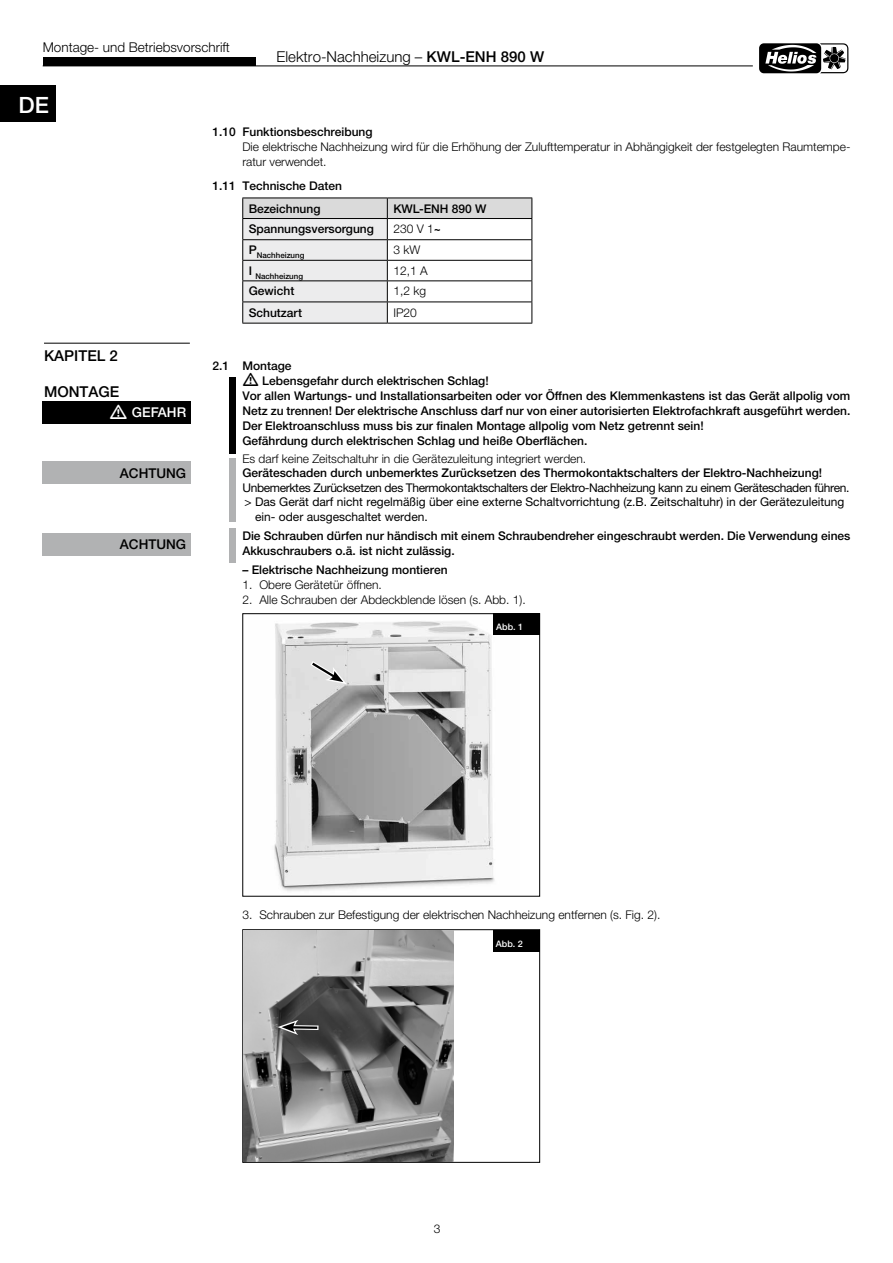
<style>
.page{position:relative;width:893px;height:1263px;background:#fff}
.page>*{position:absolute;margin:0;border:0;box-sizing:border-box;transform-origin:0 0}
.t1{font:500 22.5px "Helvetica Neue LTW1 G";color:#fff}
.t2{font:300 15px "Helvetica Neue LTW1 G";color:#000}
.t3{font:500 15px "Helvetica Neue LTW1 G";color:#000}
.t4{font:300 13.5px "Helvetica Neue LTW1 G";color:#000}
.t5{font:500 13.5px "Helvetica Neue LTW1 G";color:#000}
.t6{font:500 13.5px "Helvetica Neue LTW1 G";color:#fff}
.t7{font:500 12px/15px "Helvetica Neue LTW1 G";color:#000}
.t8{font:300 12px/15px "Helvetica Neue LTW1 G";color:#000}
.t9{font:12px "Helvetica Neue LTW1 G";color:#000}
.t10{font:12px "Helvetica Neue LTW1 G";letter-spacing:-.03em;color:#000}
.t11{font:500 9px "Helvetica Neue LTW1 G";color:#fff}
.t12{font:500 7.95px "Helvetica Neue LTW1 G";color:#000}
.s1{font-weight:500}
</style>
<div class="page">
<hr style="left:43px;top:66px;width:710px;height:1px;background:#000">
<div style="left:43px;top:57px;width:212px;height:9px;background:#000"></div>
<svg style="left:759px;top:43px;width:90px;height:31px"></svg>
<div style="left:759px;top:43px;width:62px;height:30px;background:#000;border-radius:5px"></div>
<svg style="left:765px;top:43px;width:83px;height:30px"></svg>
<svg style="left:242px;top:198px;width:290px;height:125px"></svg>
<hr style="left:242px;top:323px;width:145px;height:1px;background:#000">
<hr style="left:387px;top:323px;width:145px;height:1px;background:#000">
<hr style="left:44px;top:343px;width:146px;height:1px;background:#000">
<div style="left:43px;top:401px;width:148px;height:22px;background:#000"></div>
<div style="left:230px;top:377px;width:6px;height:76px;background:#000"></div>
<div style="left:230px;top:458px;width:6px;height:63px;background:#b1b2b3"></div>
<div style="left:43px;top:462px;width:148px;height:22px;background:#b1b2b3"></div>
<div style="left:230px;top:529px;width:6px;height:34px;background:#b1b2b3"></div>
<div style="left:43px;top:533px;width:148px;height:22px;background:#b1b2b3"></div>
<img style="left:274px;top:621px;width:246px;height:270px">
<div style="left:242px;top:613px;width:298px;height:283px;border:1px solid #000"></div>
<div style="left:493px;top:613px;width:47px;height:21px;background:#000"></div>
<svg style="left:305px;top:657px;width:42px;height:27px"></svg>
<img style="left:243px;top:930px;width:210px;height:232px">
<div style="left:493px;top:930px;width:47px;height:21px;background:#000"></div>
<svg style="left:278px;top:1020px;width:45px;height:15px"></svg>
<div style="left:0;top:85px;width:55px;height:36px;background:#000"></div>
<p class="t4" style="left:43px;top:39px;width:189px">Montage- und Betriebsvorschrift</p>
<h1 class="t1" style="left:18px;top:92px;width:32px">DE</h1>
<p class="t2" style="left:277px;top:47px;width:269px">Elektro-Nachheizung – <span class="s1">KWL-ENH 890 W</span></p>
<p class="t7" style="left:213px;top:124px;width:162px">1.10 Funktionsbeschreibung</p>
<p class="t8" style="left:242px;top:139px;width:610px">Die elektrische Nachheizung wird für die Erhöhung der Zulufttemperatur in Abhängigkeit der festgelegten Raumtempe&shy;ratur verwendet.</p>
<p class="t7" style="left:213px;top:178px;width:131px">1.11 Technische Daten</p>
<p class="t3" style="left:44px;top:346px;width:75px">KAPITEL 2</p>
<p class="t3" style="left:44px;top:382px;width:77px">MONTAGE</p>
<p class="t6" style="left:132px;top:404px;width:56px">GEFAHR</p>
<p class="t5" style="left:120px;top:465px;width:68px">ACHTUNG</p>
<p class="t5" style="left:120px;top:536px;width:68px">ACHTUNG</p>
<p class="t7" style="left:249px;top:201px;width:73px">Bezeichnung</p>
<p class="t7" style="left:393px;top:201px;width:95px">KWL-ENH 890 W</p>
<p class="t7" style="left:249px;top:221px;width:127px">Spannungsversorgung</p>
<p class="t8" style="left:393px;top:221px;width:49px">230 V 1<span class="s1">~</span></p>
<p class="t12" style="left:249px;top:251px;width:57px"><sup>P</sup>Nachheizung</p>
<p class="t8" style="left:393px;top:242px;width:28px">3 kW</p>
<p class="t12" style="left:249px;top:271px;width:56px"><sup>I</sup> Nachheizung</p>
<p class="t8" style="left:393px;top:263px;width:36px">12,1 A</p>
<p class="t7" style="left:249px;top:284px;width:47px">Gewicht</p>
<p class="t8" style="left:393px;top:284px;width:34px">1,2 kg</p>
<p class="t7" style="left:249px;top:305px;width:55px">Schutzart</p>
<p class="t8" style="left:393px;top:305px;width:25px">IP20</p>
<p class="t7" style="left:213px;top:358px;width:80px">2.1 Montage</p>
<p class="t7" style="left:262px;top:373px;width:228px">Lebensgefahr durch elektrischen Schlag!</p>
<p class="t7" style="left:242px;top:388px;width:609px">Vor allen Wartungs- und Installationsarbeiten oder vor Öffnen des Klemmenkastens ist das Gerät allpolig vom</p>
<p class="t7" style="left:242px;top:403px;width:608px">Netz zu trennen! Der elektrische Anschluss darf nur von einer autorisierten Elektrofachkraft ausgeführt werden.</p>
<p class="t7" style="left:242px;top:418px;width:463px">Der Elektroanschluss muss bis zur finalen Montage allpolig vom Netz getrennt sein!</p>
<p class="t7" style="left:242px;top:433px;width:345px">Gefährdung durch elektrischen Schlag und heiße Oberflächen.</p>
<p class="t8" style="left:242px;top:451px;width:345px">Es darf keine Zeitschaltuhr in die Gerätezuleitung integriert werden.</p>
<p class="t7" style="left:242px;top:466px;width:581px">Geräteschaden durch unbemerktes Zurücksetzen des Thermokontaktschalters der Elektro-Nachheizung!</p>
<p class="t10" style="left:242px;top:480px;width:609px">Unbemerktes Zurücksetzen des Thermokontaktschalters der Elektro-Nachheizung kann zu einem Geräteschaden führen.</p>
<p class="t9" style="left:244px;top:494px;width:601px">&gt; Das Gerät darf nicht regelmäßig über eine externe Schaltvorrichtung (z.B. Zeitschaltuhr) in der Gerätezuleitung</p>
<p class="t9" style="left:255px;top:509px;width:174px">ein- oder ausgeschaltet werden.</p>
<p class="t7" style="left:242px;top:528px;width:610px">Die Schrauben dürfen nur händisch mit einem Schraubendreher eingeschraubt werden. Die Verwendung eines<br>Akkuschraubers o.ä. ist nicht zulässig.</p>
<p class="t7" style="left:242px;top:562px;width:207px">– Elektrische Nachheizung montieren</p>
<p class="t8" style="left:242px;top:577px;width:141px">1. Obere Gerätetür öffnen.</p>
<p class="t8" style="left:242px;top:592px;width:285px">2. Alle Schrauben der Abdeckblende lösen (s. Abb. 1).</p>
<p class="t11" style="left:496px;top:622px;width:29px">Abb. 1</p>
<p class="t8" style="left:242px;top:907px;width:420px">3. Schrauben zur Befestigung der elektrischen Nachheizung entfernen (s. Fig. 2).</p>
<p class="t11" style="left:496px;top:938px;width:29px">Abb. 2</p>
<p class="t8" style="left:434px;top:1221px;width:8px">3</p>
</div>
